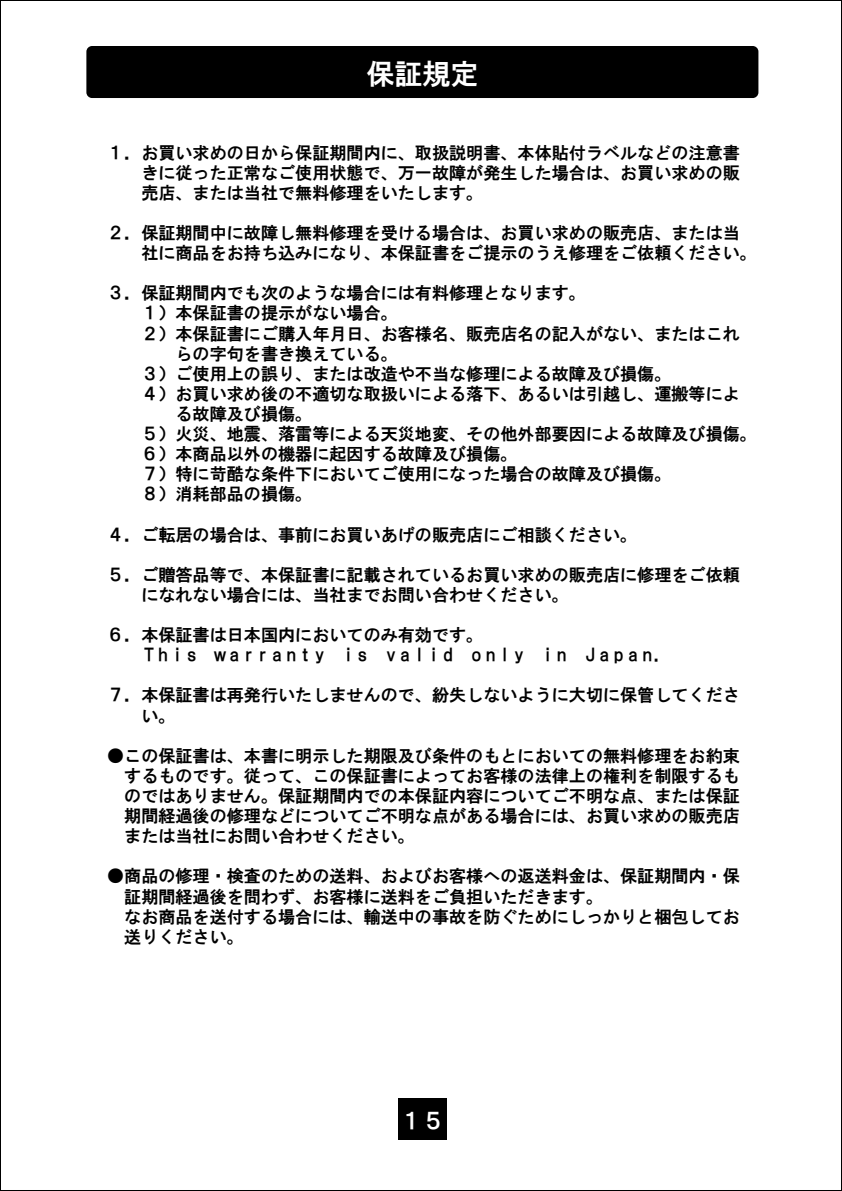
<style>
.page{position:relative;width:842px;height:1191px;background:#fff}
.page>*{position:absolute;margin:0;border:0;box-sizing:border-box;transform-origin:0 0}
.t1{font:28px "HG Gothic E";color:#fff}
.t2{font:22px "HG Gothic E";color:#fff}
.t3{font:17px/20px "HG Gothic E";color:#000}
.t4{font:17px/20.2px "HG Gothic E";letter-spacing:-.075em;color:#000}
</style>
<div class="page">
<div style="left:398px;top:1098px;width:49px;height:41px;background:#000"></div>
<div style="left:86px;top:46px;width:672px;height:52px;background:#000;border-radius:6px"></div>
<p class="t1" style="left:366px;top:59px;width:113px">保証規定</p>
<p class="t3" style="left:141px;top:142px;width:600px;text-align:justify;text-indent:-34px">１．お買い求めの日から保証期間内に、取扱説明書、本体貼付ラベルなどの注意書きに従った正常なご使用状態で、万一故障が発生した場合は、お買い求めの販売店、または当社で無料修理をいたします。</p>
<p class="t3" style="left:141px;top:223px;width:617px;text-indent:-34px">２．保証期間中に故障し無料修理を受ける場合は、お買い求めの販売店、または当社に商品をお持ち込みになり、本保証書をご提示のうえ修理をご依頼ください。</p>
<p class="t3" style="left:107px;top:283px;width:480px">３．保証期間内でも次のような場合には有料修理となります。</p>
<p class="t3" style="left:141px;top:303px;width:258px">１）本保証書の提示がない場合。</p>
<p class="t3" style="left:141px;top:323px;width:600px">２）本保証書にご購入年月日、お客様名、販売店名の記入がない、またはこれ</p>
<p class="t3" style="left:176px;top:343px;width:224px">らの字句を書き換えている。</p>
<p class="t3" style="left:141px;top:363px;width:532px">３）ご使用上の誤り、または改造や不当な修理による故障及び損傷。</p>
<p class="t3" style="left:141px;top:384px;width:600px">４）お買い求め後の不適切な取扱いによる落下、あるいは引越し、運搬等によ</p>
<p class="t3" style="left:176px;top:404px;width:138px">る故障及び損傷。</p>
<p class="t3" style="left:141px;top:424px;width:617px">５）火災、地震、落雷等による天災地変、その他外部要因による故障及び損傷。</p>
<p class="t3" style="left:141px;top:444px;width:378px">６）本商品以外の機器に起因する故障及び損傷。</p>
<p class="t3" style="left:141px;top:464px;width:532px">７）特に苛酷な条件下においてご使用になった場合の故障及び損傷。</p>
<p class="t3" style="left:141px;top:484px;width:172px">８）消耗部品の損傷。</p>
<p class="t3" style="left:107px;top:524px;width:532px">４．ご転居の場合は、事前にお買いあげの販売店にご相談ください。</p>
<p class="t3" style="left:141px;top:564px;width:600px;text-indent:-34px">５．ご贈答品等で、本保証書に記載されているお買い求めの販売店に修理をご依頼になれない場合には、当社までお問い合わせください。</p>
<p class="t4" style="left:141px;top:625px;width:529px;text-indent:-34px">６．本保証書は日本国内においてのみ有効です。<br>Ｔｈｉｓ ｗａｒｒａｎｔｙ ｉｓ ｖａｌｉｄ ｏｎｌｙ ｉｎ Ｊａｐａｎ．</p>
<p class="t3" style="left:141px;top:685px;width:600px;text-indent:-34px">７．本保証書は再発行いたしませんので、紛失しないように大切に保管してください。</p>
<p class="t3" style="left:124px;top:745px;width:617px;text-align:justify;text-indent:-17px">●この保証書は、本書に明示した期限及び条件のもとにおいての無料修理をお約束するものです。従って、この保証書によってお客様の法律上の権利を制限するものではありません。保証期間内での本保証内容についてご不明な点、または保証期間経過後の修理などについてご不明な点がある場合には、お買い求めの販売店または当社にお問い合わせください。</p>
<p class="t3" style="left:124px;top:866px;width:617px;text-indent:-17px">●商品の修理・検査のための送料、およびお客様への返送料金は、保証期間内・保証期間経過後を問わず、お客様に送料をご負担いただきます。<br>なお商品を送付する場合には、輸送中の事故を防ぐためにしっかりと梱包してお送りください。</p>
<p class="t2" style="left:400px;top:1109px;width:45px">１５</p>
</div>
